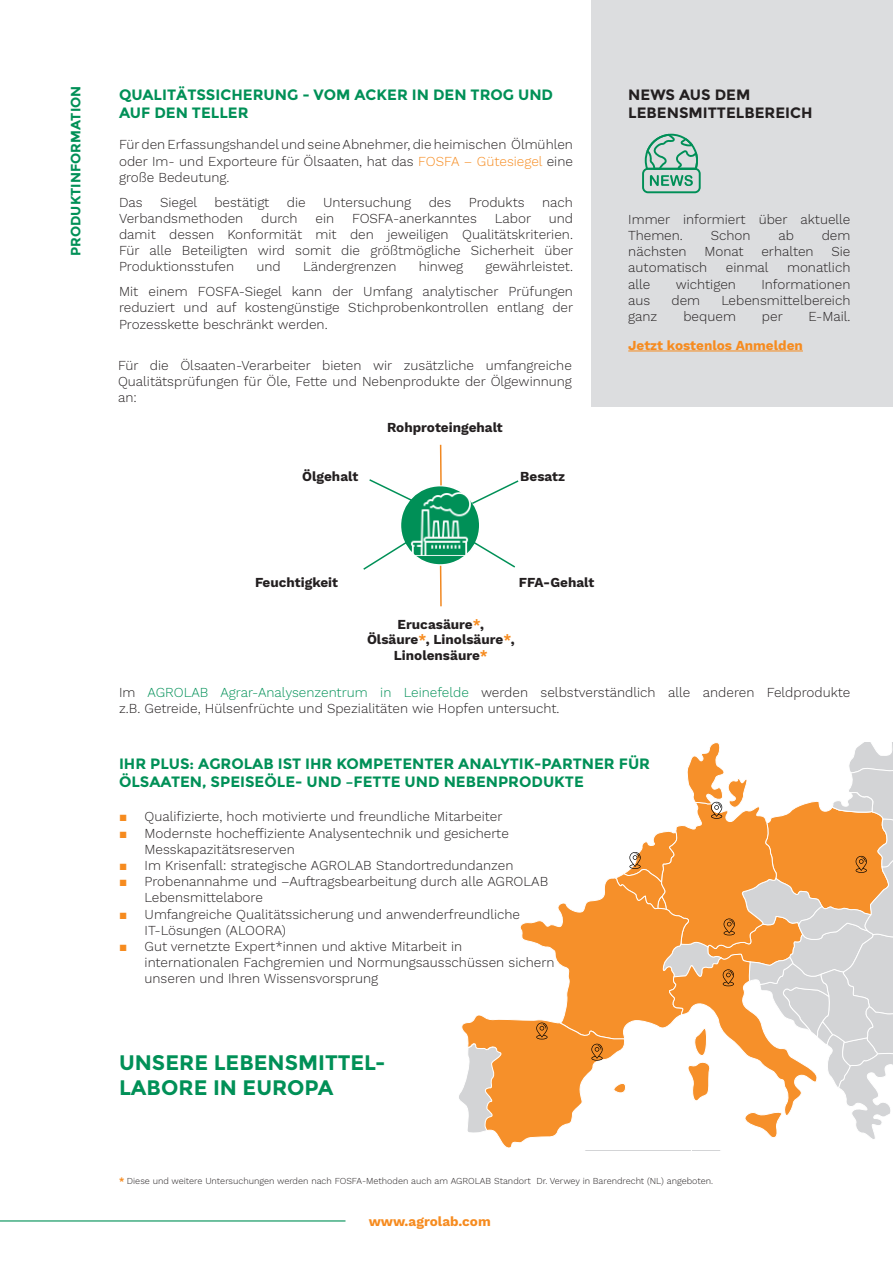
<style>
.page{position:relative;width:893px;height:1263px;background:#fff}
.page>*{position:absolute;margin:0;border:0;box-sizing:border-box;transform-origin:0 0}
.Ü2_grün-regular{font:700 21px "Montserrat";color:#009057}
.Ü2_grün-regular-2{font:700 15px/18px "Montserrat";color:#009057}
.Ü2_grün-regular-3{font:700 15px/18px "Montserrat";color:#231f20}
.Stichpunkte_Orange_K{font:300 13.5px/16.2px "Work Sans";color:#231f20}
.Text{font:300 13.5px/15.8px "Work Sans";color:#231f20;text-align:justify}
.Text-2{font:700 13.5px/15.8px "Work Sans";color:#231f20;text-align:center}
.Text-3{font:700 13.5px "Work Sans";color:#f68b1f}
.t1{font:700 13.5px "Montserrat";color:#009057}
.Text-4{font:300 9px "Work Sans";color:#231f20}
.s1{color:#f68b1f}
.s2{color:#009057}
.s3{font-family:"Arial";font-weight:400;color:#f68b1f}
.s4{font-weight:700;color:#f68b1f}
</style>
<div class="page">
<div style="left:591px;top:0;width:302px;height:407px;background:#dcdddf"></div>
<hr style="left:0;top:1220px;width:345px;height:1px;background:#009057">
<div style="left:400px;top:486px;width:80px;height:79px;background:#009057;border-radius:50%"></div>
<img style="left:409px;top:492px;width:62px;height:64px">
<div style="left:400px;top:485px;width:80px;height:81px;border:2px solid #fff;border-radius:50%"></div>
<svg style="left:369px;top:479px;width:48px;height:25px"></svg>
<svg style="left:470px;top:480px;width:49px;height:25px"></svg>
<svg style="left:363px;top:540px;width:46px;height:30px"></svg>
<svg style="left:469px;top:539px;width:46px;height:29px"></svg>
<hr style="left:440px;top:566px;width:2px;height:40px;background:#f18821">
<hr style="left:440px;top:445px;width:2px;height:40px;background:#f18821">
<hr style="left:628px;top:351px;width:175px;height:1px;background:#f68b1f">
<svg style="left:642px;top:134px;width:59px;height:59px"></svg>
<svg style="left:459px;top:742px;width:434px;height:406px"></svg>
<p class="t1" style="left:68px;top:256px;width:172px;rotate:-90deg">PRODUKTINFORMATION</p>
<p class="Ü2_grün-regular-2" style="left:119px;top:85px;width:436px">QUALITÄTSSICHERUNG - VOM ACKER IN DEN TROG UND<br>AUF DEN TELLER</p>
<p class="Stichpunkte_Orange_K" style="left:119px;top:137px;width:455px;text-align:justify">Für den Erfassungshandel und seine Abnehmer, die heimischen Ölmühlen oder Im- und Exporteure für Ölsaaten, hat das <span class="s1">FOSFA – Gütesiegel</span> eine große Bedeutung.</p>
<p class="Stichpunkte_Orange_K" style="left:119px;top:194px;width:25px">Das</p>
<p class="Stichpunkte_Orange_K" style="left:160px;top:194px;width:39px">Siegel</p>
<p class="Stichpunkte_Orange_K" style="left:214px;top:194px;width:56px">bestätigt</p>
<p class="Stichpunkte_Orange_K" style="left:287px;top:194px;width:20px">die</p>
<p class="Stichpunkte_Orange_K" style="left:323px;top:194px;width:90px">Untersuchung</p>
<p class="Stichpunkte_Orange_K" style="left:429px;top:194px;width:24px">des</p>
<p class="Stichpunkte_Orange_K" style="left:469px;top:194px;width:57px">Produkts</p>
<p class="Stichpunkte_Orange_K" style="left:542px;top:194px;width:32px">nach</p>
<p class="Stichpunkte_Orange_K" style="left:119px;top:211px;width:126px">Verbandsmethoden</p>
<p class="Stichpunkte_Orange_K" style="left:261px;top:211px;width:38px">durch</p>
<p class="Stichpunkte_Orange_K" style="left:315px;top:211px;width:20px">ein</p>
<p class="Stichpunkte_Orange_K" style="left:352px;top:211px;width:126px">FOSFA-anerkanntes</p>
<p class="Stichpunkte_Orange_K" style="left:495px;top:211px;width:38px">Labor</p>
<p class="Stichpunkte_Orange_K" style="left:119px;top:211px;width:456px;text-align:justify;text-indent:430px">und damit dessen Konformität mit den jeweiligen Qualitätskriterien.<br>Für alle Beteiligten wird somit die größtmögliche Sicherheit über Produktionsstufen</p>
<p class="Stichpunkte_Orange_K" style="left:256px;top:259px;width:26px">und</p>
<p class="Stichpunkte_Orange_K" style="left:303px;top:259px;width:95px">Ländergrenzen</p>
<p class="Stichpunkte_Orange_K" style="left:419px;top:259px;width:46px">hinweg</p>
<p class="Stichpunkte_Orange_K" style="left:486px;top:259px;width:89px">gewährleistet.</p>
<p class="Stichpunkte_Orange_K" style="left:119px;top:284px;width:456px;text-align:justify">Mit einem FOSFA-Siegel kann der Umfang analytischer Prüfungen reduziert und auf kostengünstige Stichprobenkontrollen entlang der Prozesskette beschränkt werden.</p>
<p class="Text" style="left:118px;top:358px;width:455px">Für die Ölsaaten-Verarbeiter bieten wir zusätzliche umfangreiche Qualitätsprüfungen für Öle, Fette und Nebenprodukte der Ölgewinnung an:</p>
<p class="Text-2" style="left:387px;top:420px;width:117px">Rohproteingehalt</p>
<p class="Text-2" style="left:302px;top:469px;width:58px">Ölgehalt</p>
<p class="Text-2" style="left:520px;top:469px;width:46px">Besatz</p>
<p class="Ü2_grün-regular-3" style="left:628px;top:85px;width:186px">NEWS AUS DEM<br>LEBENSMITTELBEREICH</p>
<p class="Text" style="left:628px;top:212px;width:224px;line-height:16.2px">Immer informiert über aktuelle<br>Themen.</p>
<p class="Text" style="left:711px;top:228px;width:41px">Schon</p>
<p class="Text" style="left:778px;top:228px;width:17px">ab</p>
<p class="Text" style="left:822px;top:228px;width:30px">dem</p>
<p class="Text" style="left:628px;top:244px;width:60px">nächsten</p>
<p class="Text" style="left:704px;top:244px;width:41px">Monat</p>
<p class="Text" style="left:761px;top:244px;width:54px">erhalten</p>
<p class="Text" style="left:831px;top:244px;width:20px">Sie</p>
<p class="Text" style="left:628px;top:260px;width:80px">automatisch</p>
<p class="Text" style="left:726px;top:260px;width:44px">einmal</p>
<p class="Text" style="left:787px;top:260px;width:65px">monatlich</p>
<p class="Text" style="left:628px;top:277px;width:24px">alle</p>
<p class="Text" style="left:676px;top:277px;width:62px">wichtigen</p>
<p class="Text" style="left:761px;top:277px;width:90px">Informationen</p>
<p class="Text" style="left:628px;top:293px;width:24px">aus</p>
<p class="Text" style="left:671px;top:293px;width:30px">dem</p>
<p class="Text" style="left:721px;top:293px;width:131px">Lebensmittelbereich</p>
<p class="Text" style="left:628px;top:309px;width:31px">ganz</p>
<p class="Text" style="left:683px;top:309px;width:54px">bequem</p>
<p class="Text" style="left:762px;top:309px;width:22px">per</p>
<p class="Text" style="left:808px;top:309px;width:44px">E-Mail.</p>
<p class="Text-3" style="left:628px;top:337px;width:176px">Jetzt kostenlos Anmelden</p>
<p class="Text-2" style="left:255px;top:575px;width:84px">Feuchtigkeit</p>
<p class="Text-2" style="left:519px;top:575px;width:77px">FFA-Gehalt</p>
<p class="Text-2" style="left:367px;top:617px;width:149px">Erucasäure<span class="s1">*</span>,<br>Ölsäure<span class="s1">*</span>, Linolsäure<span class="s1">*</span>,<br>Linolensäure<span class="s1">*</span></p>
<p class="Stichpunkte_Orange_K" style="left:119px;top:685px;width:733px;line-height:15.8px">Im <span class="s2">AGROLAB Agrar-Analysenzentrum in Leinefelde</span> werden selbstverständlich alle anderen Feldprodukte z.B. Getreide, Hülsenfrüchte und Spezialitäten wie Hopfen untersucht.</p>
<p class="Ü2_grün-regular-2" style="left:119px;top:755px;width:533px">IHR PLUS: AGROLAB IST IHR KOMPETENTER ANALYTIK-PARTNER FÜR<br>ÖLSAATEN, SPEISEÖLE- UND –FETTE UND NEBENPRODUKTE</p>
<p class="Stichpunkte_Orange_K" style="left:119px;top:809px;width:385px"><span class="s3">■</span> Qualifizierte, hoch motivierte und freundliche Mitarbeiter</p>
<p class="Stichpunkte_Orange_K" style="left:145px;top:825px;width:366px;text-indent:-26px"><span class="s3">■</span> Modernste hocheffiziente Analysentechnik und gesicherte<br>Messkapazitätsreserven</p>
<p class="Stichpunkte_Orange_K" style="left:119px;top:858px;width:396px"><span class="s3">■</span> Im Krisenfall: strategische AGROLAB Standortredundanzen</p>
<p class="Stichpunkte_Orange_K" style="left:145px;top:874px;width:405px;text-indent:-26px"><span class="s3">■</span> Probenannahme und –Auftragsbearbeitung durch alle AGROLAB<br>Lebensmittelabore</p>
<p class="Stichpunkte_Orange_K" style="left:145px;top:906px;width:377px;text-indent:-26px"><span class="s3">■</span> Umfangreiche Qualitätssicherung und anwenderfreundliche<br>IT-Lösungen (ALOORA)</p>
<p class="Stichpunkte_Orange_K" style="left:145px;top:939px;width:411px;text-indent:-26px"><span class="s3">■</span> Gut vernetzte Expert*innen und aktive Mitarbeit in internationalen Fachgremien und Normungsausschüssen sichern unseren und Ihren Wissensvorsprung</p>
<p class="Ü2_grün-regular" style="left:119px;top:1050px;width:268px">UNSERE LEBENSMITTEL-</p>
<p class="Ü2_grün-regular" style="left:119px;top:1075px;width:216px">LABORE IN EUROPA</p>
<p class="Text-4" style="left:119px;top:1175px;width:596px"><span class="s4">*</span> Diese und weitere Untersuchungen werden nach FOSFA-Methoden auch am AGROLAB Standort Dr. Verwey in Barendrecht (NL) angeboten.</p>
<p class="Text-3" style="left:369px;top:1213px;width:124px">www.agrolab.com</p>
</div>
